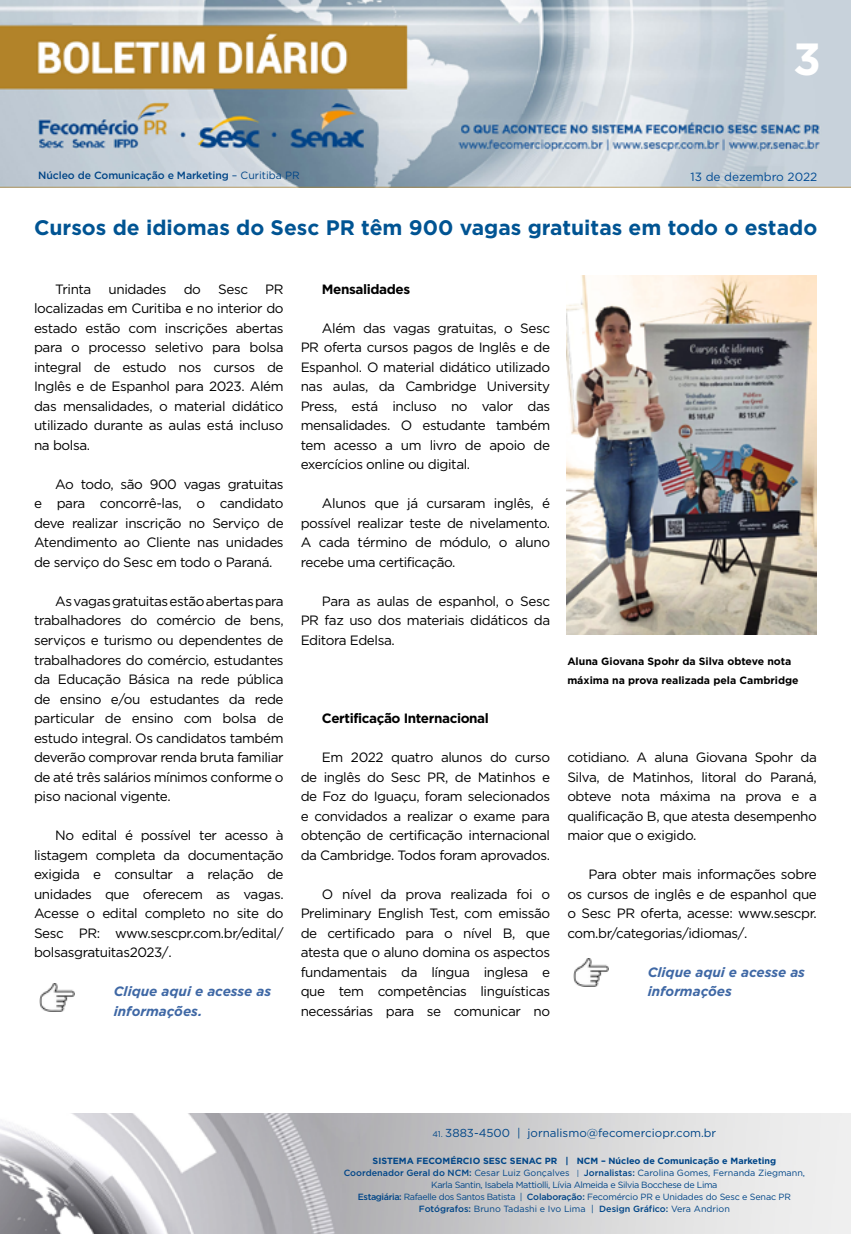
<style>
.page{position:relative;width:851px;height:1234px;background:#fff}
.page>*{position:absolute;margin:0;border:0;box-sizing:border-box;transform-origin:0 0}
.t1{font:700 45px "Gotham";color:#fff}
.GRAVATA_italic{font:700 21px "Gotham";color:#005493}
.TEXTO{font:13.5px/19.5px "Gotham";letter-spacing:-.03em;color:#000;text-align:justify}
.LINK{font:italic 700 13.5px/19.5px "Gotham";color:#3f68a5}
.TEXTO-2{font:700 13.5px "Gotham";letter-spacing:-.03em;color:#000}
.t2{font:11.85px "Gotham";color:#004a93}
.t3{font:11.55px "Gotham";color:#004587}
.LEGENDA{font:700 10.5px/19.5px "Gotham";color:#000}
.t4{font:500 10.5px "Gotham";letter-spacing:-.01em;color:#004587}
.t5{font:9px/12px "Gotham";letter-spacing:-.04em;color:#004587;text-align:center}
.t6{font:700 9px/12px "Gotham";color:#004587;text-align:center}
.s1{font-weight:400}
.s2{font-size:8.25px}
.s3{font-weight:500}
.s4{font-weight:400;font-size:7.65px}
</style>
<div class="page">
<img style="left:0;top:0;width:850px;height:188px">
<img style="left:0;top:1113px;width:850px;height:120px">
<img style="left:566px;top:275px;width:250px;height:359px">
<img style="left:39px;top:983px;width:36px;height:27px">
<img style="left:573px;top:958px;width:35px;height:28px">
<p class="t4" style="left:38px;top:168px;width:263px">Núcleo de Comunicação e Marketing <span class="s1">– Curitiba PR</span></p>
<p class="t1" style="left:793px;top:29px;width:29px">3</p>
<p class="t2" style="left:690px;top:170px;width:128px">13 de dezembro 2022</p>
<p class="GRAVATA_italic" style="left:34px;top:214px;width:784px">Cursos de idiomas do Sesc PR têm 900 vagas gratuitas em todo o estado</p>
<p class="TEXTO" style="left:55px;top:279px;width:38px">Trinta</p>
<p class="TEXTO" style="left:109px;top:279px;width:59px">unidades</p>
<p class="TEXTO" style="left:184px;top:279px;width:19px">do</p>
<p class="TEXTO" style="left:218px;top:279px;width:31px">Sesc</p>
<p class="TEXTO" style="left:34px;top:279px;width:251px;text-indent:231px">PR localizadas em Curitiba e no interior do estado estão com inscrições abertas para o processo seletivo para bolsa integral de estudo nos cursos de Inglês e de Espanhol para 2023. Além das mensalidades, o material didático utilizado durante as aulas está incluso na bolsa.</p>
<p class="TEXTO" style="left:34px;top:474px;width:251px;text-indent:21px">Ao todo, são 900 vagas gratuitas e para concorrê-las, o candidato deve realizar inscrição no Serviço de Atendimento ao Cliente nas unidades de serviço do Sesc em todo o Paraná.</p>
<p class="TEXTO" style="left:34px;top:591px;width:251px;text-indent:21px">As vagas gratuitas estão abertas para trabalhadores do comércio de bens, serviços e turismo ou dependentes de trabalhadores do comércio, estudantes da Educação Básica na rede pública de ensino e/ou estudantes da rede particular de ensino com bolsa de estudo integral. Os candidatos também deverão comprovar renda bruta familiar de até três salários mínimos conforme o piso nacional vigente.</p>
<p class="TEXTO" style="left:34px;top:825px;width:251px;text-indent:21px">No edital é possível ter acesso à listagem completa da documentação exigida e consultar a relação de unidades que oferecem as vagas.<br>Acesse o edital completo no site do Sesc PR: www.sescpr.com.br/edital/ bolsasgratuitas2023/.</p>
<p class="LINK" style="left:114px;top:981px;width:159px">Clique aqui e acesse as informações.</p>
<p class="TEXTO-2" style="left:322px;top:280px;width:90px">Mensalidades</p>
<p class="TEXTO" style="left:300px;top:318px;width:251px;text-indent:21px">Além das vagas gratuitas, o Sesc PR oferta cursos pagos de Inglês e de Espanhol. O material didático utilizado nas aulas, da Cambridge University Press, está incluso no valor das mensalidades. O estudante também tem acesso a um livro de apoio de exercícios online ou digital.</p>
<p class="TEXTO" style="left:300px;top:493px;width:251px;text-indent:21px">Alunos que já cursaram inglês, é possível realizar teste de nivelamento.<br>A cada término de módulo, o aluno recebe uma certificação.</p>
<p class="TEXTO" style="left:300px;top:591px;width:251px;text-indent:21px">Para as aulas de espanhol, o Sesc PR faz uso dos materiais didáticos da Editora Edelsa.</p>
<p class="TEXTO-2" style="left:322px;top:709px;width:168px">Certificação Internacional</p>
<p class="TEXTO" style="left:300px;top:747px;width:251px;text-indent:21px">Em 2022 quatro alunos do curso de inglês do Sesc PR, de Matinhos e de Foz do Iguaçu, foram selecionados e convidados a realizar o exame para obtenção de certificação internacional da Cambridge. Todos foram aprovados.</p>
<p class="TEXTO" style="left:300px;top:883px;width:251px;text-indent:21px">O nível da prova realizada foi o Preliminary English Test, com emissão de certificado para o nível B, que atesta que o aluno domina os aspectos fundamentais da língua inglesa e que tem competências linguísticas necessárias para se comunicar no</p>
<p class="LEGENDA" style="left:567px;top:650px;width:233px">Aluna Giovana Spohr da Silva obteve nota máxima na prova realizada pela Cambridge</p>
<p class="TEXTO" style="left:567px;top:747px;width:251px">cotidiano. A aluna Giovana Spohr da Silva, de Matinhos, litoral do Paraná, obteve nota máxima na prova e a qualificação B, que atesta desempenho maior que o exigido.</p>
<p class="TEXTO" style="left:567px;top:864px;width:251px;text-indent:21px">Para obter mais informações sobre os cursos de inglês e de espanhol que o Sesc PR oferta, acesse: www.sescpr. com.br/categorias/idiomas/.</p>
<p class="LINK" style="left:647px;top:961px;width:159px">Clique aqui e acesse as informações</p>
<p class="t3" style="left:432px;top:1126px;width:285px"><span class="s2">41.</span> 3883-4500 | jornalismo@fecomerciopr.com.br</p>
<p class="t6" style="left:343px;top:1154px;width:463px">SISTEMA FECOMÉRCIO SESC SENAC PR | NCM – Núcleo de Comunicação e Marketing<br><span class="s3">Coordenador Geral do NCM:</span> <span class="s1">Cesar Luiz Gonçalves</span> <span class="s4">|</span> <span class="s3">Jornalistas:</span> <span class="s1">Carolina Gomes, Fernanda Ziegmann,</span></p>
<p class="t5" style="left:358px;top:1178px;width:434px">Karla Santin, Isabela Mattiolli, Lívia Almeida e Silvia Bocchese de Lima<br><span class="s3">Estagiária:</span> Rafaelle dos Santos Batista | <span class="s3">Colaboração:</span> Fecomércio PR e Unidades do Sesc e Senac PR<br><span class="s3">Fotógrafos:</span> Bruno Tadashi e Ivo Lima | <span class="s3">Design Gráfico:</span> Vera Andrion</p>
</div>
